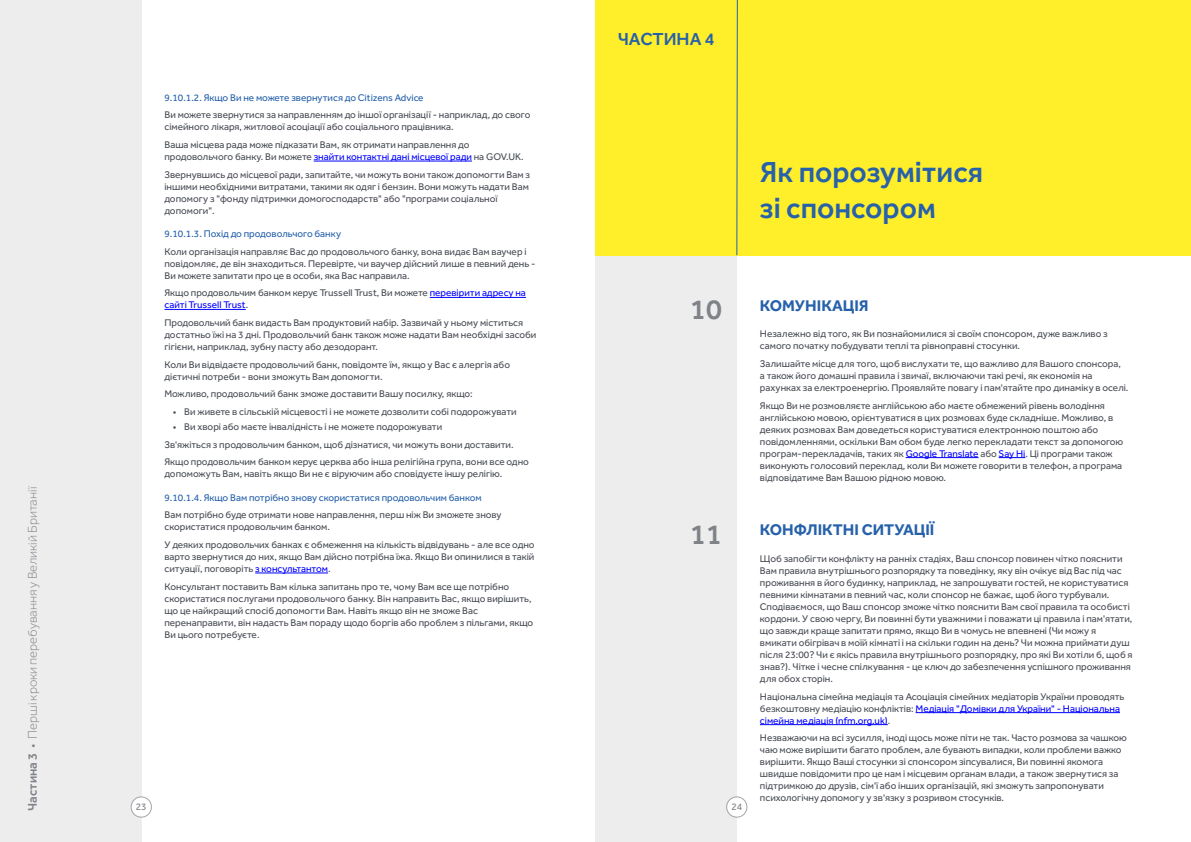
<style>
.page{position:relative;width:1191px;height:842px;background:#fff}
.page>*{position:absolute;margin:0;border:0;box-sizing:border-box;transform-origin:0 0}
.t1{font:500 30px/36px "Effra";color:#2661aa}
.t2{font:500 29px "Effra";color:#7f8287}
.t3{font:500 18px "Effra";color:#2661aa}
.t4{font:700 16px "Effra";color:#2661aa}
.t5{font:300 13px "Effra";color:#7f8287}
.t6{font:10px/12px "Effra";color:#484c54}
.t7{font:10px "Effra";color:#2661aa}
.t8{font:10px "Effra";color:#7f8287}
.s1{font-weight:500}
.s2{color:#00f}
</style>
<div class="page">
<div style="left:0;top:0;width:141px;height:842px;background:#ededee"></div>
<svg style="left:131px;top:796px;width:21px;height:22px"></svg>
<div style="left:595px;top:255px;width:142px;height:587px;background:#ededee"></div>
<div style="left:595px;top:0;width:596px;height:255px;background:#ffee2a"></div>
<hr style="left:905px;top:457px;width:73px;height:1px;background:#00f">
<svg style="left:998px;top:457px;width:27px;height:1px"></svg>
<hr style="left:915px;top:712px;width:205px;height:1px;background:#00f">
<hr style="left:760px;top:724px;width:78px;height:1px;background:#00f">
<hr style="left:838px;top:724px;width:47px;height:1px;background:#00f">
<svg style="left:736px;top:0;width:2px;height:256px"></svg>
<svg style="left:726px;top:796px;width:21px;height:22px"></svg>
<hr style="left:314px;top:161px;width:158px;height:1px;background:#00f">
<hr style="left:430px;top:297px;width:96px;height:1px;background:#00f">
<svg style="left:164px;top:309px;width:25px;height:1px"></svg>
<hr style="left:189px;top:309px;width:57px;height:1px;background:#00f">
<hr style="left:255px;top:573px;width:73px;height:1px;background:#00f">
<h3 class="t5" style="left:25px;top:811px;width:326px;rotate:-90deg"><span class="s1">Частина 3</span> • Перші кроки перебування у Великій Британії</h3>
<p class="t7" style="left:164px;top:91px;width:261px">9.10.1.2. Якщо Ви не можете звернутися до Citizens Advice</p>
<p class="t6" style="left:164px;top:109px;width:367px">Ви можете звернутися за направленням до іншої організації - наприклад, до свого сімейного лікаря, житлової асоціації або соціального працівника.</p>
<p class="t6" style="left:164px;top:139px;width:361px">Ваша місцева рада може підказати Вам, як отримати направлення до продовольчого банку. Ви можете <span class="s2">знайти контактні дані місцевої ради</span> на GOV.UK.</p>
<p class="t6" style="left:164px;top:168px;width:367px">Звернувшись до місцевої ради, запитайте, чи можуть вони також допомогти Вам з іншими необхідними витратами, такими як одяг і бензин. Вони можуть надати Вам допомогу з "фонду підтримки домогосподарств" або "програми соціальної допомоги".</p>
<p class="t7" style="left:164px;top:228px;width:178px">9.10.1.3. Похід до продовольчого банку</p>
<p class="t6" style="left:164px;top:245px;width:372px">Коли організація направляє Вас до продовольчого банку, вона видає Вам ваучер і повідомляє, де він знаходиться. Перевірте, чи ваучер дійсний лише в певний день -<br>Ви можете запитати про це в особи, яка Вас направила.</p>
<p class="t6" style="left:164px;top:287px;width:363px">Якщо продовольчим банком керує Trussell Trust, Ви можете <span class="s2">перевірити адресу на сайті Trussell Trust</span>.</p>
<p class="t6" style="left:164px;top:317px;width:373px">Продовольчий банк видасть Вам продуктовий набір. Зазвичай у ньому міститься достатньо їжі на 3 дні. Продовольчий банк також може надати Вам необхідні засоби гігієни, наприклад, зубну пасту або дезодорант.</p>
<p class="t6" style="left:164px;top:358px;width:347px">Коли Ви відвідаєте продовольчий банк, повідомте їм, якщо у Вас є алергія або дієтичні потреби - вони зможуть Вам допомогти.</p>
<p class="t6" style="left:164px;top:388px;width:310px">Можливо, продовольчий банк зможе доставити Вашу посилку, якщо:</p>
<p class="t6" style="left:173px;top:406px;width:345px">• Ви живете в сільській місцевості і не можете дозволити собі подорожувати</p>
<p class="t6" style="left:164px;top:418px;width:366px;line-height:17.7px;text-indent:8px">• Ви хворі або маєте інвалідність і не можете подорожувати<br>Зв'яжіться з продовольчим банком, щоб дізнатися, чи можуть вони доставити.<br>Якщо продовольчим банком керує церква або інша релігійна група, вони все одно</p>
<p class="t6" style="left:164px;top:468px;width:339px">допоможуть Вам, навіть якщо Ви не є віруючим або сповідуєте іншу релігію.</p>
<p class="t7" style="left:164px;top:491px;width:319px">9.10.1.4. Якщо Вам потрібно знову скористатися продовольчим банком</p>
<p class="t6" style="left:164px;top:509px;width:338px">Вам потрібно буде отримати нове направлення, перш ніж Ви зможете знову скористатися продовольчим банком.</p>
<p class="t6" style="left:164px;top:538px;width:372px;text-align:justify">У деяких продовольчих банках є обмеження на кількість відвідувань - але все одно варто звернутися до них, якщо Вам дійсно потрібна їжа. Якщо Ви опинилися в такій ситуації, поговоріть <span class="s2">з консультантом</span>.</p>
<p class="t6" style="left:164px;top:580px;width:370px">Консультант поставить Вам кілька запитань про те, чому Вам все ще потрібно скористатися послугами продовольчого банку. Він направить Вас, якщо вирішить, що це найкращий спосіб допомогти Вам. Навіть якщо він не зможе Вас перенаправити, він надасть Вам пораду щодо боргів або проблем з пільгами, якщо Ви цього потребуєте.</p>
<p class="t8" style="left:136px;top:801px;width:12px">23</p>
<h3 class="t3" style="left:618px;top:28px;width:98px">Частина 4</h3>
<h1 class="t1" style="left:760px;top:154px;width:225px">Як порозумітися зі спонсором</h1>
<h2 class="t2" style="left:690px;top:292px;width:33px">10</h2>
<h2 class="t2" style="left:690px;top:517px;width:33px">11</h2>
<p class="t8" style="left:731px;top:801px;width:12px">24</p>
<h3 class="t4" style="left:760px;top:296px;width:110px">КОмУНІКацІЯ</h3>
<p class="t6" style="left:760px;top:328px;width:349px">Незалежно від того, як Ви познайомилися зі своїм спонсором, дуже важливо з самого початку побудувати теплі та рівноправні стосунки.</p>
<p class="t6" style="left:760px;top:357px;width:370px">Залишайте місце для того, щоб вислухати те, що важливо для Вашого спонсора,<br>а також його домашні правила і звичаї, включаючи такі речі, як економія на рахунках за електроенергію. Проявляйте повагу і пам'ятайте про динаміку в оселі.</p>
<p class="t6" style="left:760px;top:399px;width:365px">Якщо Ви не розмовляєте англійською або маєте обмежений рівень володіння англійською мовою, орієнтуватися в цих розмовах буде складніше. Можливо, в деяких розмовах Вам доведеться користуватися електронною поштою або повідомленнями, оскільки Вам обом буде легко перекладати текст за допомогою програм-перекладачів, таких як <span class="s2">Google Translate</span> або <span class="s2">Say Hi</span>. Ці програми також виконують голосовий переклад, коли Ви можете говорити в телефон, а програма відповідатиме Вам Вашою рідною мовою.</p>
<h3 class="t4" style="left:760px;top:520px;width:176px">КОНФЛІКТНІ СиТУацІї</h3>
<p class="t6" style="left:760px;top:552px;width:374px">Щоб запобігти конфлікту на ранніх стадіях, Ваш спонсор повинен чітко пояснити Вам правила внутрішнього розпорядку та поведінку, яку він очікує від Вас під час проживання в його будинку, наприклад, не запрошувати гостей, не користуватися певними кімнатами в певний час, коли спонсор не бажає, щоб його турбували.<br>Сподіваємося, що Ваш спонсор зможе чітко пояснити Вам свої правила та особисті кордони. У свою чергу, Ви повинні бути уважними і поважати ці правила і пам'ятати, що завжди краще запитати прямо, якщо Ви в чомусь не впевнені (Чи можу я вмикати обігрівач в моїй кімнаті і на скільки годин на день? Чи можна приймати душ після 23:00? Чи є якісь правила внутрішнього розпорядку, про які Ви хотіли б, щоб я знав?). Чітке і чесне спілкування - це ключ до забезпечення успішного проживання для обох сторін.</p>
<p class="t6" style="left:760px;top:690px;width:366px">Національна сімейна медіація та Асоціація сімейних медіаторів України проводять безкоштовну медіацію конфліктів: <span class="s2">Медіація "Домівки для України" - Національна сімейна медіація (nfm.org.uk)</span>.</p>
<p class="t6" style="left:760px;top:732px;width:368px">Незважаючи на всі зусилля, іноді щось може піти не так. Часто розмова за чашкою чаю може вирішити багато проблем, але бувають випадки, коли проблеми важко вирішити. Якщо Ваші стосунки зі спонсором зіпсувалися, Ви повинні якомога швидше повідомити про це нам і місцевим органам влади, а також звернутися за підтримкою до друзів, сім'ї або інших організацій, які зможуть запропонувати психологічну допомогу у зв'язку з розривом стосунків.</p>
</div>
